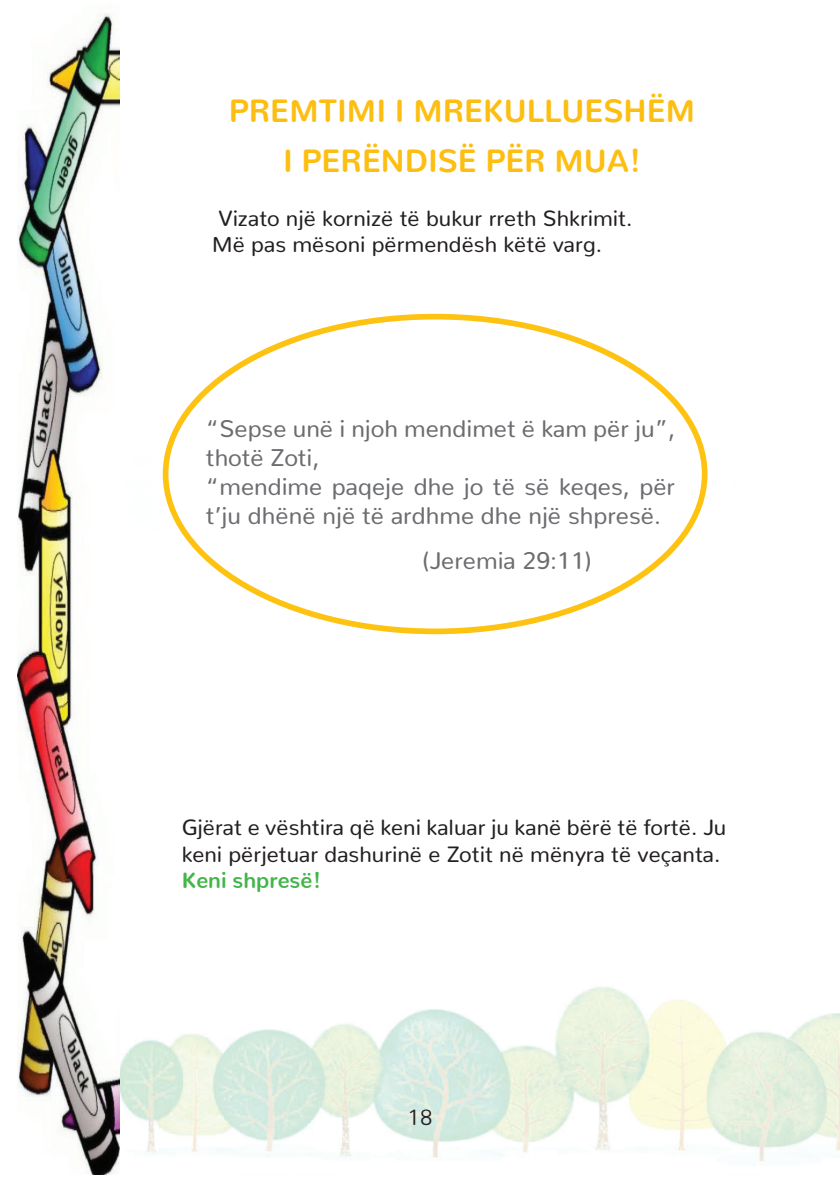
<style>
.page{position:relative;width:840px;height:1191px;background:#fff}
.page>*{position:absolute;margin:0;border:0;box-sizing:border-box;transform-origin:0 0}
.t1{font:700 32px/49.8px "Nunito";color:#fdbe12;text-align:center}
.t2{font:24px/28.8px "Nunito";color:#6c6d70}
.t3{font:22px/26.4px "Nunito";color:#231f20}
.t4{font:700 22px "Nunito";color:#42b649}
.t5{font:300 22px "Nunito";color:#231f20}
</style>
<div class="page">
<img style="left:120px;top:313px;width:719px;height:853px">
<img style="left:17px;top:13px;width:103px;height:1161px">
<div style="left:165px;top:317px;width:539px;height:314px;background:#fff;border-radius:50%"></div>
<h1 class="t1" style="left:229px;top:82px;width:467px">PREMTIMI I MREKULLUESHËM<br>I PERËNDISË PËR MUA!</h1>
<p class="t3" style="left:212px;top:203px;width:421px">Vizato një kornizë të bukur rreth Shkrimit.<br>Më pas mësoni përmendësh këtë varg.</p>
<p class="t2" style="left:206px;top:412px;width:470px">“Sepse unë i njoh mendimet ë kam për ju”, thotë Zoti,<br>“mendime paqeje dhe jo të së keqes, për t’ju dhënë një të ardhme dhe një shpresë.</p>
<p class="t2" style="left:422px;top:544px;width:171px">(Jeremia 29:11)</p>
<p class="t3" style="left:182px;top:812px;width:546px">Gjërat e vështira që keni kaluar ju kanë bërë të fortë. Ju keni përjetuar dashurinë e Zotit në mënyra të veçanta.</p>
<p class="t4" style="left:182px;top:860px;width:141px">Keni shpresë!</p>
<p class="t5" style="left:407px;top:1098px;width:26px">18</p>
</div>
